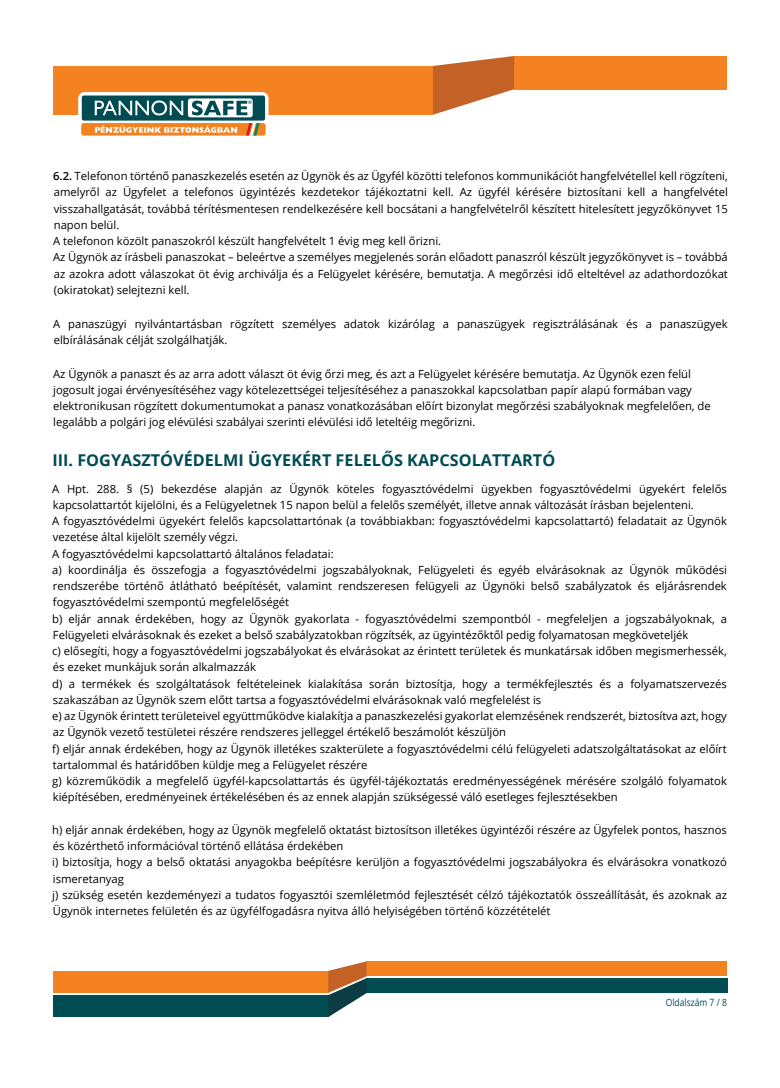
<style>
.page{position:relative;width:780px;height:1088px;background:#fff}
.page>*{position:absolute;margin:0;border:0;box-sizing:border-box;transform-origin:0 0}
.t1{font:700 16.25px "Open Sans";color:#004c52}
.t2{font:11.25px/16.2px "Open Sans";color:#000}
.t3{font:10px "Open Sans";color:#004c52;scale:.85 1}
.s1{font-weight:600}
</style>
<div class="page">
<div style="left:53px;top:66px;width:380px;height:49px;background:#f58220"></div>
<div style="left:514px;top:56px;width:212px;height:33px;background:#f58220"></div>
<svg style="left:433px;top:56px;width:81px;height:59px"></svg>
<div style="left:53px;top:971px;width:275px;height:22px;background:#f58220"></div>
<div style="left:366px;top:961px;width:360px;height:15px;background:#f58220"></div>
<div style="left:53px;top:995px;width:275px;height:22px;background:#004c52"></div>
<div style="left:366px;top:978px;width:361px;height:15px;background:#004c52"></div>
<svg style="left:328px;top:961px;width:38px;height:56px"></svg>
<div style="left:78px;top:92px;width:190px;height:47px;background:#fff;border-radius:6px"></div>
<div style="left:81px;top:123px;width:184px;height:13px;background:#f58220;border-radius:3px"></div>
<div style="left:81px;top:95px;width:184px;height:26px;background:#004c52;border-radius:3px"></div>
<div style="left:81px;top:95px;width:185px;height:26px;border:1px solid #fff;border-radius:3px"></div>
<svg style="left:188px;top:98px;width:65px;height:19px"></svg>
<svg style="left:95px;top:100px;width:88px;height:15px"></svg>
<svg style="left:192px;top:100px;width:59px;height:15px"></svg>
<svg style="left:95px;top:125px;width:142px;height:8px"></svg>
<svg style="left:246px;top:123px;width:13px;height:13px"></svg>
<p class="t2" style="left:53px;top:168px;width:676px"><span class="s1">6.2.</span> Telefonon történő panaszkezelés esetén az Ügynök és az Ügyfél közötti telefonos kommunikációt hangfelvétellel kell rögzíteni, amelyről az Ügyfelet a telefonos ügyintézés kezdetekor tájékoztatni kell. Az ügyfél kérésére biztosítani kell a hangfelvétel visszahallgatását, továbbá térítésmentesen rendelkezésére kell bocsátani a hangfelvételről készített hitelesített jegyzőkönyvet 15 napon belül.<br>A telefonon közölt panaszokról készült hangfelvételt 1 évig meg kell őrizni.<br>Az Ügynök az írásbeli panaszokat – beleértve a személyes megjelenés során előadott panaszról készült jegyzőkönyvet is – továbbá az azokra adott válaszokat öt évig archiválja és a Felügyelet kérésére, bemutatja. A megőrzési idő elteltével az adathordozókat (okiratokat) selejtezni kell.</p>
<p class="t2" style="left:53px;top:315px;width:676px">A panaszügyi nyilvántartásban rögzített személyes adatok kizárólag a panaszügyek regisztrálásának és a panaszügyek elbírálásának célját szolgálhatják.</p>
<p class="t2" style="left:53px;top:365px;width:659px">Az Ügynök a panaszt és az arra adott választ öt évig őrzi meg, és azt a Felügyelet kérésére bemutatja. Az Ügynök ezen felül jogosult jogai érvényesítéséhez vagy kötelezettségei teljesítéséhez a panaszokkal kapcsolatban papír alapú formában vagy elektronikusan rögzített dokumentumokat a panasz vonatkozásában előírt bizonylat megőrzési szabályoknak megfelelően, de legalább a polgári jog elévülési szabályai szerinti elévülési idő leteltéig megőrizni.</p>
<h1 class="t1" style="left:52px;top:448px;width:504px">III. FOGYASZTÓVÉDELMI ÜGYEKÉRT FELELŐS KAPCSOLATTARTÓ</h1>
<p class="t2" style="left:52px;top:480px;width:676px">A Hpt. 288. § (5) bekezdése alapján az Ügynök köteles fogyasztóvédelmi ügyekben fogyasztóvédelmi ügyekért felelős kapcsolattartót kijelölni, és a Felügyeletnek 15 napon belül a felelős személyét, illetve annak változását írásban bejelenteni.<br>A fogyasztóvédelmi ügyekért felelős kapcsolattartónak (a továbbiakban: fogyasztóvédelmi kapcsolattartó) feladatait az Ügynök vezetése által kijelölt személy végzi.<br>A fogyasztóvédelmi kapcsolattartó általános feladatai:<br>a) koordinálja és összefogja a fogyasztóvédelmi jogszabályoknak, Felügyeleti és egyéb elvárásoknak az Ügynök működési rendszerébe történő átlátható beépítését, valamint rendszeresen felügyeli az Ügynöki belső szabályzatok és eljárásrendek fogyasztóvédelmi szempontú megfelelőségét<br>b) eljár annak érdekében, hogy az Ügynök gyakorlata - fogyasztóvédelmi szempontból - megfeleljen a jogszabályoknak, a Felügyeleti elvárásoknak és ezeket a belső szabályzatokban rögzítsék, az ügyintézőktől pedig folyamatosan megköveteljék<br>c) elősegíti, hogy a fogyasztóvédelmi jogszabályokat és elvárásokat az érintett területek és munkatársak időben megismerhessék, és ezeket munkájuk során alkalmazzák<br>d) a termékek és szolgáltatások feltételeinek kialakítása során biztosítja, hogy a termékfejlesztés és a folyamatszervezés szakaszában az Ügynök szem előtt tartsa a fogyasztóvédelmi elvárásoknak való megfelelést is<br>e) az Ügynök érintett területeivel együttműködve kialakítja a panaszkezelési gyakorlat elemzésének rendszerét, biztosítva azt, hogy az Ügynök vezető testületei részére rendszeres jelleggel értékelő beszámolót készüljön<br>f) eljár annak érdekében, hogy az Ügynök illetékes szakterülete a fogyasztóvédelmi célú felügyeleti adatszolgáltatásokat az előírt tartalommal és határidőben küldje meg a Felügyelet részére<br>g) közreműködik a megfelelő ügyfél-kapcsolattartás és ügyfél-tájékoztatás eredményességének mérésére szolgáló folyamatok kiépítésében, eredményeinek értékelésében és az ennek alapján szükségessé váló esetleges fejlesztésekben</p>
<p class="t2" style="left:52px;top:821px;width:676px">h) eljár annak érdekében, hogy az Ügynök megfelelő oktatást biztosítson illetékes ügyintézői részére az Ügyfelek pontos, hasznos és közérthető információval történő ellátása érdekében<br>i) biztosítja, hogy a belső oktatási anyagokba beépítésre kerüljön a fogyasztóvédelmi jogszabályokra és elvárásokra vonatkozó ismeretanyag<br>j) szükség esetén kezdeményezi a tudatos fogyasztói szemléletmód fejlesztését célzó tájékoztatók összeállítását, és azoknak az Ügynök internetes felületén és az ügyfélfogadásra nyitva álló helyiségében történő közzétételét</p>
<p class="t3" style="left:665px;top:995px;width:73px">Oldalszám 7 / 8</p>
</div>
